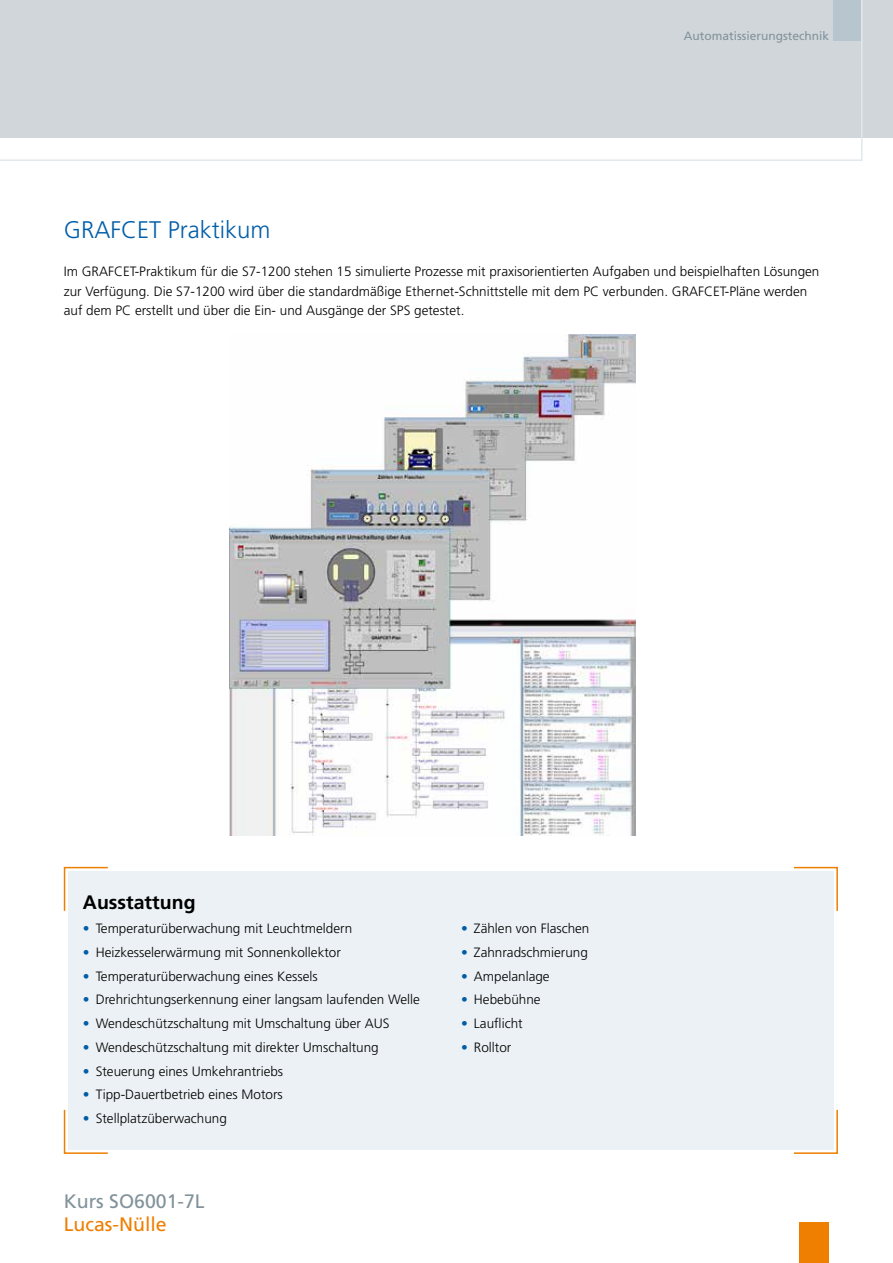
<style>
.page{position:relative;width:893px;height:1263px;background:#fff}
.page>*{position:absolute;margin:0;border:0;box-sizing:border-box;transform-origin:0 0}
.t1{font:300 24px "Frutiger";color:#005da8}
.t2{font:19.5px "Frutiger";color:#82929b}
.t3{font:19.5px "Frutiger";color:#ee7f00}
.t4{font:700 19.5px "Frutiger";color:#000}
.t5{font:300 13.5px/19.5px "Frutiger";color:#000}
.t6{font:12px "Frutiger";color:#82929b}
.s1{font-weight:700;color:#005da8}
</style>
<div class="page">
<div style="left:0;top:0;width:893px;height:138px;background:#d0d6da"></div>
<svg style="left:0;top:0;width:863px;height:161px"></svg>
<img style="left:230px;top:335px;width:406px;height:500px">
<div style="left:68px;top:871px;width:765px;height:278px;background:#ebf1f4"></div>
<svg style="left:63px;top:866px;width:45px;height:45px"></svg>
<svg style="left:792px;top:1108px;width:46px;height:46px"></svg>
<svg style="left:793px;top:866px;width:45px;height:46px"></svg>
<svg style="left:63px;top:1109px;width:46px;height:45px"></svg>
<div style="left:799px;top:1222px;width:30px;height:41px;background:#ee7f00"></div>
<p class="t6" style="left:684px;top:31px;width:147px">Automatissierungstechnik</p>
<h1 class="t1" style="left:64px;top:220px;width:208px">GRAFCET Praktikum</h1>
<p class="t5" style="left:64px;top:263px;width:757px">Im GRAFCET-Praktikum für die S7-1200 stehen 15 simulierte Prozesse mit praxisorientierten Aufgaben und beispielhaften Lösungen zur Verfügung. Die S7-1200 wird über die standardmäßige Ethernet-Schnittstelle mit dem PC verbunden. GRAFCET-Pläne werden auf dem PC erstellt und über die Ein- und Ausgänge der SPS getestet.</p>
<h2 class="t4" style="left:83px;top:895px;width:114px">Ausstattung</h2>
<p class="t5" style="left:83px;top:920px;width:271px"><span class="s1">•</span> Temperaturüberwachung mit Leuchtmeldern</p>
<p class="t5" style="left:83px;top:943px;width:260px"><span class="s1">•</span> Heizkesselerwärmung mit Sonnenkollektor</p>
<p class="t5" style="left:83px;top:967px;width:236px"><span class="s1">•</span> Temperaturüberwachung eines Kessels</p>
<p class="t5" style="left:83px;top:991px;width:339px"><span class="s1">•</span> Drehrichtungserkennung einer langsam laufenden Welle</p>
<p class="t5" style="left:83px;top:1015px;width:308px"><span class="s1">•</span> Wendeschützschaltung mit Umschaltung über AUS</p>
<p class="t5" style="left:83px;top:1038px;width:297px"><span class="s1">•</span> Wendeschützschaltung mit direkter Umschaltung</p>
<p class="t5" style="left:83px;top:1062px;width:202px"><span class="s1">•</span> Steuerung eines Umkehrantriebs</p>
<p class="t5" style="left:83px;top:1086px;width:201px"><span class="s1">•</span> Tipp-Dauertbetrieb eines Motors</p>
<p class="t5" style="left:83px;top:1110px;width:146px"><span class="s1">•</span> Stellplatzüberwachung</p>
<h2 class="t2" style="left:64px;top:1193px;width:142px">Kurs SO6001-7L</h2>
<h2 class="t3" style="left:64px;top:1217px;width:104px">Lucas-Nülle</h2>
<p class="t5" style="left:461px;top:920px;width:130px"><span class="s1">•</span> Zählen von Flaschen</p>
<p class="t5" style="left:461px;top:943px;width:128px"><span class="s1">•</span> Zahnradschmierung</p>
<p class="t5" style="left:461px;top:967px;width:90px"><span class="s1">•</span> Ampelanlage</p>
<p class="t5" style="left:461px;top:991px;width:81px"><span class="s1">•</span> Hebebühne</p>
<p class="t5" style="left:461px;top:1015px;width:63px"><span class="s1">•</span> Lauflicht</p>
<p class="t5" style="left:461px;top:1038px;width:52px"><span class="s1">•</span> Rolltor</p>
</div>
